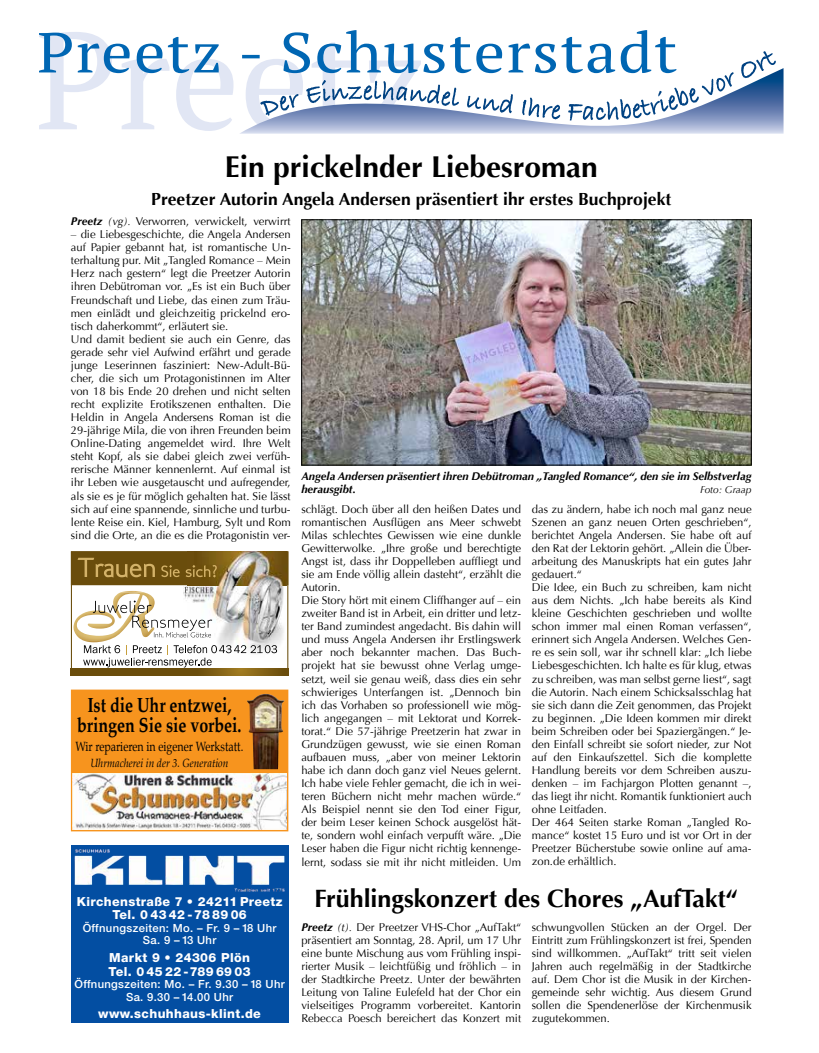
<style>
.page{position:relative;width:819px;height:1053px;background:#fff}
.page>*{position:absolute;margin:0;border:0;box-sizing:border-box;transform-origin:0 0}
.t1{font:700 30px "Optima";color:#000}
.t2{font:700 25px "Optima";color:#000}
.t3{font:700 20.38px/20.4px "Palatino";color:#000;text-align:center;scale:.79 1}
.t4{font:700 17.5px "Optima";color:#000}
.t5{font:13.12px "Palatino";color:#000;scale:.81 1}
.t6{font:800 12.5px/13.8px "Helvetica Neue";letter-spacing:.03em;color:#fff;text-align:center}
.t7{font:italic 11.62px "Palatino";color:#000;scale:.87 1}
.t8{font:11.25px/13px "Optima";color:#000}
.t9{font:italic 700 11.25px/13px "Optima";color:#000}
.t10{font:500 11.25px/12.5px "Helvetica Neue";letter-spacing:.03em;color:#fff;text-align:center}
.t11{font:italic 10px "Optima";color:#000}
.s1{font-weight:700;font-style:italic}
.s2{font-style:italic}
</style>
<div class="page">
<div style="left:71px;top:845px;width:217px;height:177px;background:#034ea2"></div>
<img style="left:75px;top:849px;width:42px;height:15px">
<div style="left:71px;top:690px;width:217px;height:140px;background:#f7941e"></div>
<div style="left:71px;top:689px;width:217px;height:142px;border:1px solid #f7941e"></div>
<img style="left:73px;top:773px;width:213px;height:56px">
<img style="left:247px;top:694px;width:18px;height:38px">
<svg style="left:71px;top:551px;width:218px;height:125px"></svg>
<svg style="left:39px;top:73px;width:195px;height:58px"></svg>
<svg style="left:39px;top:30px;width:637px;height:43px"></svg>
<svg style="left:239px;top:68px;width:544px;height:66px;background:#bdc7e0"></svg>
<svg style="left:260px;top:51px;width:515px;height:70px"></svg>
<img style="left:303px;top:221px;width:446px;height:242px">
<div style="left:301px;top:219px;width:450px;height:246px;border:1px solid #000"></div>
<p class="t1" style="left:225px;top:150px;width:374px">Ein prickelnder Liebesroman</p>
<p class="t4" style="left:151px;top:188px;width:521px">Preetzer Autorin Angela Andersen präsentiert ihr erstes Buchprojekt</p>
<p class="t8" style="left:71px;top:215px;width:221px"><span class="s1">Preetz</span> <span class="s2">(vg).</span> Verworren, verwickelt, verwirrt</p>
<p class="t8" style="left:71px;top:228px;width:221px">– die Liebesgeschichte, die Angela Andersen auf Papier gebannt hat, ist romantische Un&shy;terhaltung pur. Mit „Tangled Romance – Mein Herz nach gestern“ legt die Preetzer Autorin ihren Debütroman vor. „Es ist ein Buch über Freundschaft und Liebe, das einen zum Träu&shy;men einlädt und gleichzeitig prickelnd ero&shy;tisch daherkommt“, erläutert sie.<br>Und damit bedient sie auch ein Genre, das gerade sehr viel Aufwind erfährt und gerade junge Leserinnen fasziniert: New-Adult-Bü&shy;cher, die sich um Protagonistinnen im Alter von 18 bis Ende 20 drehen und nicht selten recht explizite Erotikszenen enthalten. Die Heldin in Angela Andersens Roman ist die 29-jährige Mila, die von ihren Freunden beim Online-Dating angemeldet wird. Ihre Welt steht Kopf, als sie dabei gleich zwei verfüh&shy;rerische Männer kennenlernt. Auf einmal ist ihr Leben wie ausgetauscht und aufregender, als sie es je für möglich gehalten hat. Sie lässt sich auf eine spannende, sinnliche und turbu&shy;lente Reise ein. Kiel, Hamburg, Sylt und Rom sind die Orte, an die es die Protagonistin ver-</p>
<p class="t3" style="left:77px;top:694px;width:209px">Ist die Uhr entzwei, bringen Sie sie vorbei.</p>
<p class="t5" style="left:75px;top:736px;width:209px">Wir reparieren in eigener Werkstatt.</p>
<p class="t7" style="left:90px;top:752px;width:160px">Uhrmacherei in der 3. Generation</p>
<p class="t6" style="left:77px;top:894px;width:207px">Kirchenstraße 7 • 24211 Preetz<br>Tel. 0 43 42 - 78 89 06</p>
<p class="t10" style="left:83px;top:921px;width:195px">Öffnungszeiten: Mo. – Fr. 9 – 18 Uhr<br>Sa. 9 – 13 Uhr</p>
<p class="t6" style="left:109px;top:950px;width:143px;text-align:left">Markt 9 • 24306 Plön<br>Tel. 0 45 22 - 789 69 03</p>
<p class="t10" style="left:74px;top:977px;width:212px">Öffnungszeiten: Mo. – Fr. 9.30 – 18 Uhr<br>Sa. 9.30 – 14.00 Uhr</p>
<p class="t6" style="left:98px;top:1006px;width:164px">www.schuhhaus-klint.de</p>
<p class="t9" style="left:301px;top:470px;width:451px">Angela Andersen präsentiert ihren Debütroman „Tangled Romance“, den sie im Selbstverlag herausgibt.</p>
<p class="t11" style="left:700px;top:484px;width:53px">Foto: Graap</p>
<p class="t8" style="left:301px;top:502px;width:221px">schlägt. Doch über all den heißen Dates und romantischen Ausflügen ans Meer schwebt Milas schlechtes Gewissen wie eine dunkle Gewitterwolke. „Ihre große und berechtigte Angst ist, dass ihr Doppelleben auffliegt und sie am Ende völlig allein dasteht“, erzählt die Autorin.<br>Die Story hört mit einem Cliffhanger auf – ein zweiter Band ist in Arbeit, ein dritter und letz&shy;ter Band zumindest angedacht. Bis dahin will und muss Angela Andersen ihr Erstlingswerk aber noch bekannter machen. Das Buch&shy;projekt hat sie bewusst ohne Verlag umge&shy;setzt, weil sie genau weiß, dass dies ein sehr schwieriges Unterfangen ist. „Dennoch bin ich das Vorhaben so professionell wie mög&shy;lich angegangen – mit Lektorat und Korrek&shy;torat.“ Die 57-jährige Preetzerin hat zwar in Grundzügen gewusst, wie sie einen Roman aufbauen muss, „aber von meiner Lektorin habe ich dann doch ganz viel Neues gelernt.<br>Ich habe viele Fehler gemacht, die ich in wei&shy;teren Büchern nicht mehr machen würde.“ Als Beispiel nennt sie den Tod einer Figur, der beim Leser keinen Schock ausgelöst hät&shy;te, sondern wohl einfach verpufft wäre. „Die Leser haben die Figur nicht richtig kennenge&shy;lernt, sodass sie mit ihr nicht mitleiden. Um</p>
<p class="t8" style="left:531px;top:502px;width:221px">das zu ändern, habe ich noch mal ganz neue Szenen an ganz neuen Orten geschrieben“, berichtet Angela Andersen. Sie habe oft auf den Rat der Lektorin gehört. „Allein die Über&shy;arbeitung des Manuskripts hat ein gutes Jahr gedauert.“<br>Die Idee, ein Buch zu schreiben, kam nicht aus dem Nichts. „Ich habe bereits als Kind kleine Geschichten geschrieben und wollte schon immer mal einen Roman verfassen“, erinnert sich Angela Andersen. Welches Gen&shy;re es sein soll, war ihr schnell klar: „Ich liebe Liebesgeschichten. Ich halte es für klug, etwas zu schreiben, was man selbst gerne liest“, sagt die Autorin. Nach einem Schicksalsschlag hat sie sich dann die Zeit genommen, das Projekt zu beginnen. „Die Ideen kommen mir direkt beim Schreiben oder bei Spaziergängen.“ Je&shy;den Einfall schreibt sie sofort nieder, zur Not auf den Einkaufszettel. Sich die komplette Handlung bereits vor dem Schreiben auszu&shy;denken – im Fachjargon Plotten genannt –, das liegt ihr nicht. Romantik funktioniert auch ohne Leitfaden.<br>Der 464 Seiten starke Roman „Tangled Ro&shy;mance“ kostet 15 Euro und ist vor Ort in der Preetzer Bücherstube sowie online auf ama&shy;zon.de erhältlich.</p>
<p class="t2" style="left:314px;top:884px;width:425px">Frühlingskonzert des Chores „AufTakt“</p>
<p class="t8" style="left:301px;top:920px;width:221px;text-align:justify"><span class="s1">Preetz</span> <span class="s2">(t).</span> Der Preetzer VHS-Chor „AufTakt“ präsentiert am Sonntag, 28. April, um 17 Uhr eine bunte Mischung aus vom Frühling inspi&shy;rierter Musik – leichtfüßig und fröhlich – in der Stadtkirche Preetz. Unter der bewährten Leitung von Taline Eulefeld hat der Chor ein vielseitiges Programm vorbereitet. Kantorin Rebecca Poesch bereichert das Konzert mit</p>
<p class="t8" style="left:531px;top:920px;width:221px;text-align:justify">schwungvollen Stücken an der Orgel. Der Eintritt zum Frühlingskonzert ist frei, Spenden sind willkommen. „AufTakt“ tritt seit vielen Jahren auch regelmäßig in der Stadtkirche auf. Dem Chor ist die Musik in der Kirchen&shy;gemeinde sehr wichtig. Aus diesem Grund sollen die Spendenerlöse der Kirchenmusik zugutekommen.</p>
</div>
